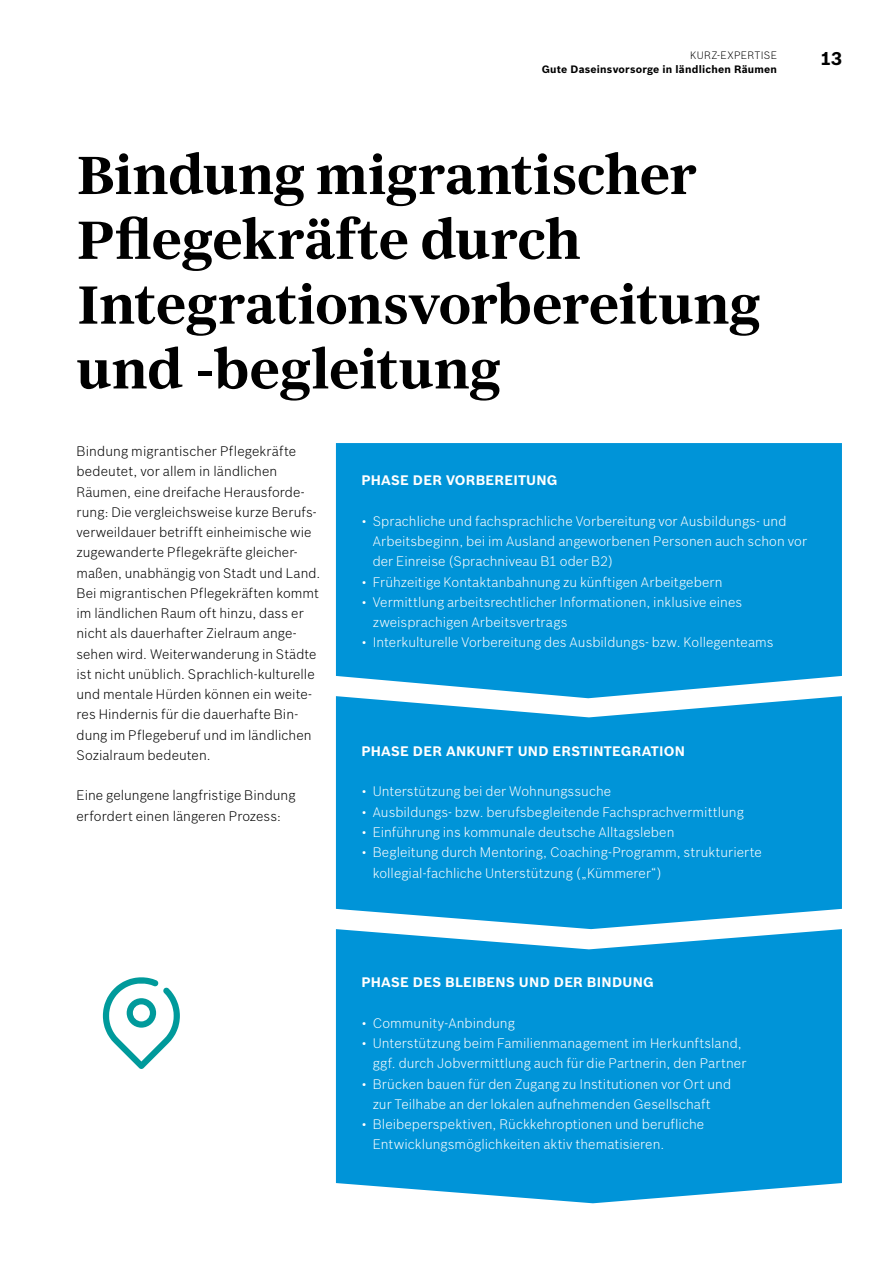
<style>
.page{position:relative;width:893px;height:1263px;background:#fff}
.page>*{position:absolute;margin:0;border:0;box-sizing:border-box;transform-origin:0 0}
.t1{font:700 54px/64.8px "Bosch Serif";letter-spacing:-.01em;color:#000}
.t2{font:700 18px "Bosch Sans";color:#000}
.t3{font:300 13.5px/20.2px "Bosch Sans";letter-spacing:.005em;color:#fff}
.t4{font:300 13.5px/20.2px "Bosch Sans";letter-spacing:.005em;color:#000}
.t5{font:700 13.5px "Bosch Sans";letter-spacing:.02em;color:#fff}
.t6{font:700 10.5px "Bosch Sans";letter-spacing:.02em;color:#000}
.t7{font:300 10.5px "Bosch Sans";letter-spacing:.025em;color:#000}
</style>
<div class="page">
<div style="left:336px;top:443px;width:506px;height:253px;background:#0094d8"></div>
<svg style="left:336px;top:696px;width:506px;height:233px;background:#169ddb"></svg>
<svg style="left:336px;top:929px;width:506px;height:274px;background:#129bda"></svg>
<svg style="left:103px;top:977px;width:77px;height:92px"></svg>
<p class="t7" style="left:690px;top:49px;width:89px">KURZ-EXPERTISE</p>
<p class="t6" style="left:542px;top:63px;width:237px">Gute Daseinsvorsorge in ländlichen Räumen</p>
<h2 class="t2" style="left:820px;top:47px;width:23px">13</h2>
<h1 class="t1" style="left:77px;top:142px;width:686px">Bindung migrantischer<br>Pflegekräfte durch<br>Integrationsvorbereitung und -begleitung</h1>
<p class="t4" style="left:77px;top:441px;width:245px">Bindung migrantischer Pflegekräfte bedeutet, vor allem in ländlichen Räumen, eine dreifache Herausforde&shy;rung: Die vergleichsweise kurze Berufs&shy;verweildauer betrifft einheimische wie zugewanderte Pflegekräfte gleicher&shy;maßen, unabhängig von Stadt und Land.<br>Bei migrantischen Pflegekräften kommt im ländlichen Raum oft hinzu, dass er nicht als dauerhafter Zielraum ange&shy;sehen wird. Weiterwanderung in Städte ist nicht unüblich. Sprachlich-kulturelle und mentale Hürden können ein weite&shy;res Hindernis für die dauerhafte Bin&shy;dung im Pflegeberuf und im ländlichen Sozialraum bedeuten.</p>
<p class="t4" style="left:77px;top:785px;width:221px">Eine gelungene langfristige Bindung erfordert einen längeren Prozess:</p>
<p class="t5" style="left:361px;top:472px;width:198px">PHASE DER VORBEREITUNG</p>
<p class="t3" style="left:373px;top:510px;width:436px;text-indent:-11px">• Sprachliche und fachsprachliche Vorbereitung vor Ausbildungs- und<br>Arbeitsbeginn, bei im Ausland angeworbenen Personen auch schon vor der Einreise (Sprachniveau B1 oder B2)</p>
<p class="t3" style="left:361px;top:571px;width:363px">• Frühzeitige Kontaktanbahnung zu künftigen Arbeitgebern</p>
<p class="t3" style="left:373px;top:591px;width:371px;text-indent:-11px">• Vermittlung arbeitsrechtlicher Informationen, inklusive eines zweisprachigen Arbeitsvertrags</p>
<p class="t3" style="left:361px;top:632px;width:414px">• Interkulturelle Vorbereitung des Ausbildungs- bzw. Kollegenteams</p>
<p class="t5" style="left:361px;top:743px;width:325px">PHASE DER ANKUNFT UND ERSTINTEGRATION</p>
<p class="t3" style="left:361px;top:781px;width:251px">• Unterstützung bei der Wohnungssuche</p>
<p class="t3" style="left:361px;top:801px;width:384px">• Ausbildungs- bzw. berufsbegleitende Fachsprachvermittlung</p>
<p class="t3" style="left:361px;top:822px;width:315px">• Einführung ins kommunale deutsche Alltagsleben</p>
<p class="t3" style="left:373px;top:842px;width:391px;text-indent:-11px">• Begleitung durch Mentoring, Coaching-Programm, strukturierte kollegial-fachliche Unterstützung („Kümmerer“)</p>
<p class="t5" style="left:361px;top:974px;width:294px">PHASE DES BLEIBENS UND DER BINDUNG</p>
<p class="t3" style="left:361px;top:1013px;width:155px">• Community-Anbindung</p>
<p class="t3" style="left:373px;top:1033px;width:375px;text-indent:-11px">• Unterstützung beim Familienmanagement im Herkunftsland, ggf. durch Jobvermittlung auch für die Partnerin, den Partner</p>
<p class="t3" style="left:373px;top:1073px;width:360px;text-indent:-11px">• Brücken bauen für den Zugang zu Institutionen vor Ort und zur Teilhabe an der lokalen aufnehmenden Gesellschaft</p>
<p class="t3" style="left:373px;top:1114px;width:333px;text-indent:-11px">• Bleibeperspektiven, Rückkehroptionen und berufliche<br>Entwicklungsmöglichkeiten aktiv thematisieren.</p>
</div>
